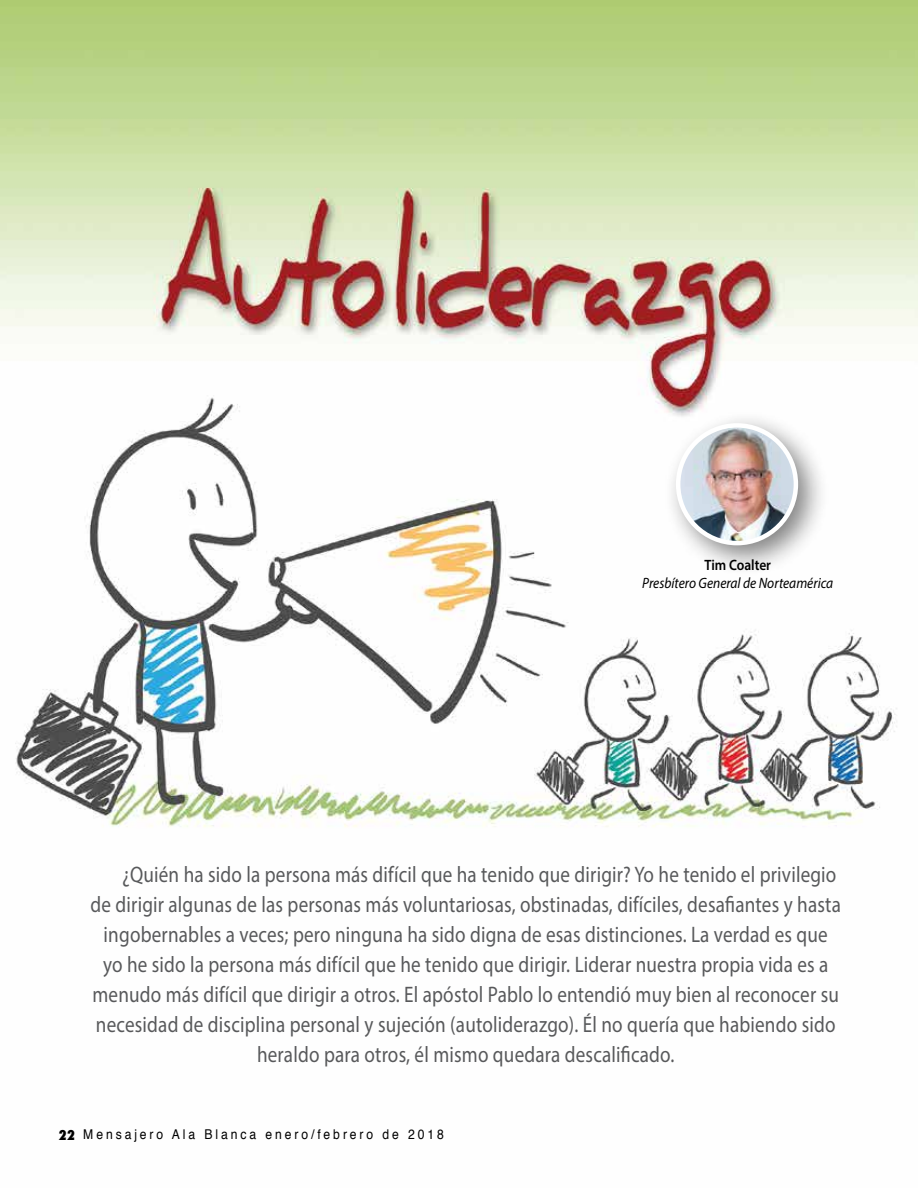
<style>
.page{position:relative;width:918px;height:1188px;background:#fff}
.page>*{position:absolute;margin:0;border:0;box-sizing:border-box;transform-origin:0 0}
.t1{font:22.5px "Myriad Pro";letter-spacing:.01em;color:#58595b;scale:.85 1}
.t2{font:italic 15px "Myriad Pro";color:#000;scale:.9 1}
.t3{font:600 15px "Myriad Pro";color:#000;scale:.9 1}
.t4{font:13.5px "Helvetica";letter-spacing:.24em;color:#000;scale:.9 1}
.s1{font-family:"Futura";font-weight:800;font-stretch:condensed}
</style>
<div class="page">
<img style="left:0;top:0;width:918px;height:828px">
<div style="left:663px;top:411px;width:167px;height:166px;background:#000;opacity:.49"></div>
<img style="left:678px;top:426px;width:118px;height:117px">
<div style="left:676px;top:423px;width:122px;height:122px;border:4px solid #fff;border-radius:50%"></div>
<p class="t3" style="left:705px;top:556px;width:76px">Tim Coalter</p>
<p class="t2" style="left:642px;top:574px;width:214px">Presbítero General de Norteamérica</p>
<p class="t1" style="left:122px;top:861px;width:842px">¿Quién ha sido la persona más difícil que ha tenido que dirigir? Yo he tenido el privilegio</p>
<p class="t1" style="left:91px;top:891px;width:884px">de dirigir algunas de las personas más voluntariosas, obstinadas, difíciles, desafiantes y hasta</p>
<p class="t1" style="left:104px;top:921px;width:854px">ingobernables a veces; pero ninguna ha sido digna de esas distinciones. La verdad es que</p>
<p class="t1" style="left:103px;top:951px;width:855px">yo he sido la persona más difícil que he tenido que dirigir. Liderar nuestra propia vida es a</p>
<p class="t1" style="left:92px;top:981px;width:880px">menudo más difícil que dirigir a otros. El apóstol Pablo lo entendió muy bien al reconocer su</p>
<p class="t1" style="left:96px;top:1011px;width:872px">necesidad de disciplina personal y sujeción (autoliderazgo). Él no quería que habiendo sido</p>
<p class="t1" style="left:257px;top:1041px;width:493px">heraldo para otros, él mismo quedara descalificado.</p>
<p class="t4" style="left:59px;top:1123px;width:430px"><span class="s1">22</span> Mensajero Ala Blanca enero/febrero de 2018</p>
</div>
